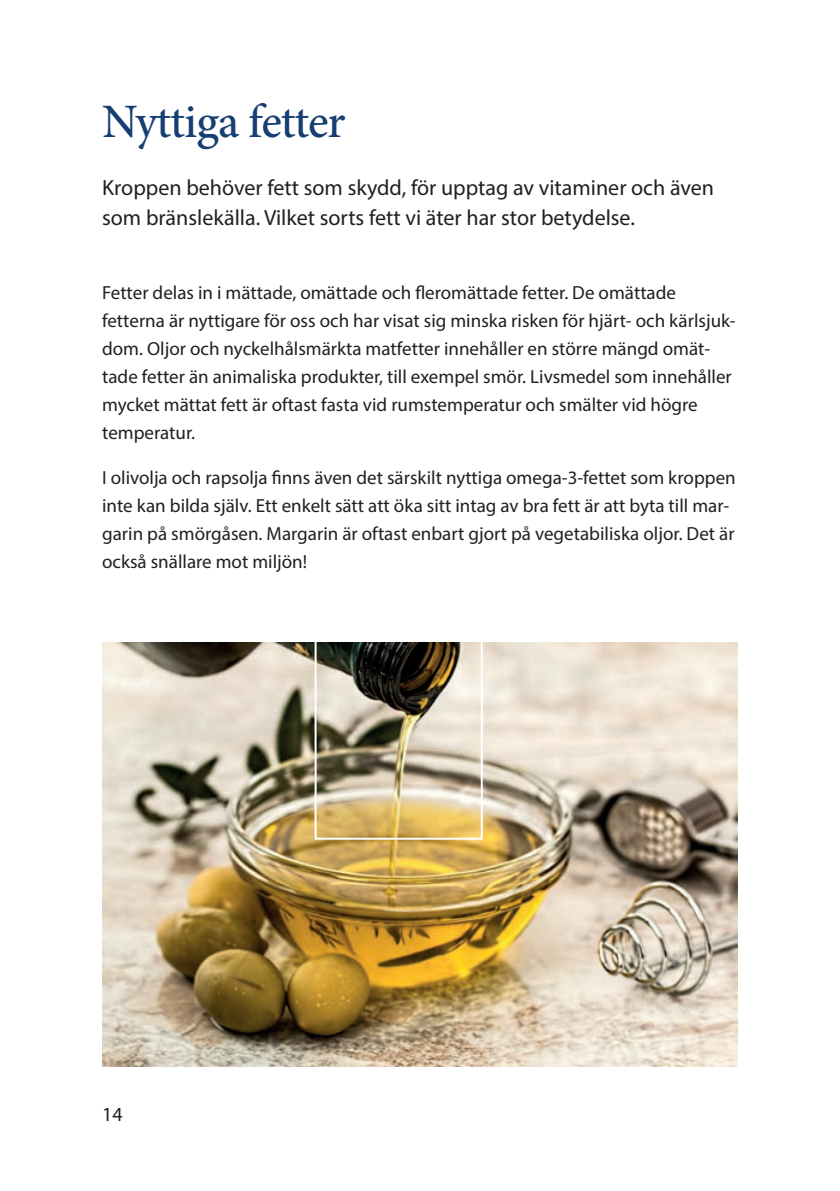
<style>
.page{position:relative;width:840px;height:1191px;background:#fff}
.page>*{position:absolute;margin:0;border:0;box-sizing:border-box;transform-origin:0 0}
.t1{font:500 48px "Minion Pro";letter-spacing:-.02em;color:#163e72}
.t2{font:22px/30px "Myriad Pro";color:#231f20}
.t3{font:20px "Myriad Pro";color:#231f20}
.t4{font:19px/28px "Myriad Pro";color:#231f20}
</style>
<div class="page">
<img style="left:102px;top:643px;width:635px;height:423px">
<div style="left:314px;top:631px;width:168px;height:208px;border:2px solid #fff"></div>
<h1 class="t1" style="left:102px;top:89px;width:245px">Nyttiga fetter</h1>
<p class="t2" style="left:102px;top:173px;width:613px">Kroppen behöver fett som skydd, för upptag av vitaminer och även som bränslekälla. Vilket sorts fett vi äter har stor betydelse.</p>
<p class="t4" style="left:102px;top:278px;width:634px">Fetter delas in i mättade, omättade och fleromättade fetter. De omättade fetterna är nyttigare för oss och har visat sig minska risken för hjärt- och kärlsjuk&shy;dom. Oljor och nyckelhålsmärkta matfetter innehåller en större mängd omät&shy;tade fetter än animaliska produkter, till exempel smör. Livsmedel som innehåller mycket mättat fett är oftast fasta vid rumstemperatur och smälter vid högre temperatur.</p>
<p class="t4" style="left:102px;top:463px;width:634px">I olivolja och rapsolja finns även det särskilt nyttiga omega-3-fettet som kroppen inte kan bilda själv. Ett enkelt sätt att öka sitt intag av bra fett är att byta till mar&shy;garin på smörgåsen. Margarin är oftast enbart gjort på vegetabiliska oljor. Det är också snällare mot miljön!</p>
<p class="t3" style="left:102px;top:1101px;width:22px">14</p>
</div>
